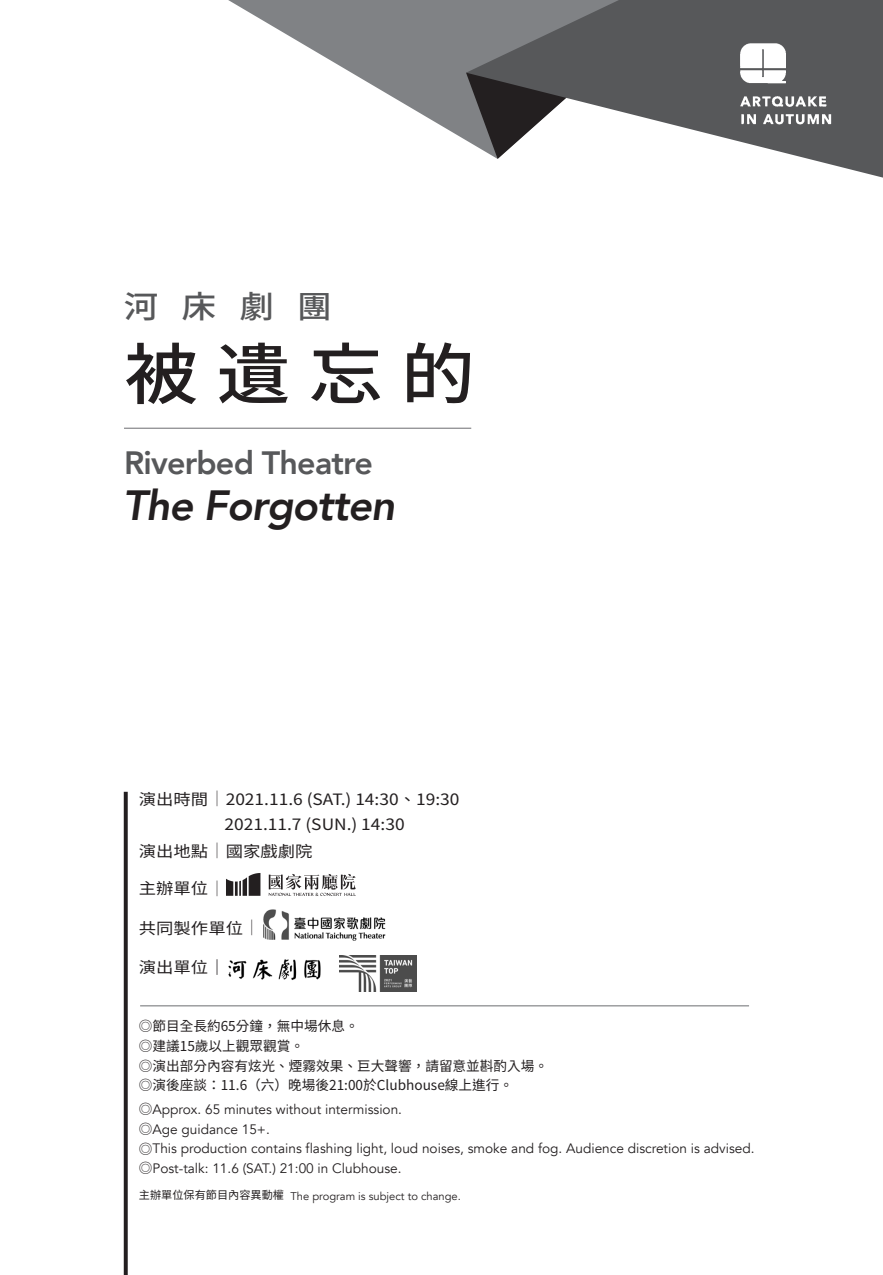
<style>
.page{position:relative;width:883px;height:1275px;background:#fff}
.page>*{position:absolute;margin:0;border:0;box-sizing:border-box;transform-origin:0 0}
.t1{font:500 67.02px "Noto Sans CJ Ktc";color:#231f20;scale:1.11 1}
.t2{font:italic 800 42.18px "Avenir";letter-spacing:-.025em;color:#231f20}
.t3{font:800 32.2px "Avenir";letter-spacing:-.025em;color:#57585a}
.t4{font:500 31.32px "Noto Sans CJ Ktc";color:#57585a;scale:1.11 1}
.t5{font:15.58px/24.8px "Noto Sans CJ Ktc";color:#231f20;scale:1.11 1}
.t6{font:13.65px/19.8px "Avenir";color:#231f20}
.t7{font:13.65px/19.8px "Noto Sans CJ Ktc";color:#231f20}
.t8{font:11.2px "Avenir";color:#231f20}
.s1{font-family:"DF Hei Std W7"}
.s2{font-family:"Noto Sans CJ Ktc"}
</style>
<div class="page">
<svg style="left:228px;top:0;width:238px;height:140px"></svg>
<svg style="left:466px;top:0;width:417px;height:178px;fill:#57585a"></svg>
<hr style="left:124px;top:428px;width:347px;height:1px;background:#6c6d70">
<img style="left:699px;top:27px;width:174px;height:108px">
<svg style="left:124px;top:792px;width:4px;height:483px;background:#312d2e"></svg>
<hr style="left:140px;top:1005px;width:609px;height:1px;background:#6c6d70">
<img style="left:226px;top:873px;width:130px;height:23px">
<img style="left:263px;top:909px;width:123px;height:32px">
<img style="left:228px;top:959px;width:93px;height:21px">
<img style="left:340px;top:955px;width:77px;height:36px">
<h3 class="t4" style="left:124px;top:289px;width:189px">河 床 劇 團</h3>
<h1 class="t1" style="left:124px;top:336px;width:318px">被遺忘的</h1>
<h3 class="t3" style="left:124px;top:438px;width:250px">Riverbed Theatre</h3>
<h2 class="t2" style="left:123px;top:480px;width:274px">The Forgotten</h2>
<p class="t5" style="left:224px;top:787px;width:213px;text-indent:-86px">演出時間<span class="s1">│</span>2021.11.6 (SAT.) 14:30、19:30<br>2021.11.7 (SUN.) 14:30</p>
<p class="t5" style="left:139px;top:839px;width:158px">演出地點<span class="s1">│</span>國家戲劇院</p>
<p class="t5" style="left:139px;top:876px;width:80px">主辦單位<span class="s1">│</span></p>
<p class="t5" style="left:139px;top:916px;width:111px">共同製作單位<span class="s1">│</span></p>
<p class="t5" style="left:139px;top:955px;width:80px">演出單位｜</p>
<p class="t7" style="left:139px;top:1016px;width:411px">◎節目全長約65分鐘，無中場休息。<br>◎建議15歲以上觀眾觀賞。<br>◎演出部分內容有炫光、煙霧效果、巨大聲響，請留意並斟酌入場。◎演後座談：11.6（六）晚場後21:00於Clubhouse線上進行。</p>
<p class="t6" style="left:139px;top:1099px;width:617px"><span class="s2">◎</span>Approx. 65 minutes without intermission.<br><span class="s2">◎</span>Age guidance 15+.<br><span class="s2">◎</span>This production contains flashing light, loud noises, smoke and fog. Audience discretion is advised. <span class="s2">◎</span>Post-talk: 11.6 (SAT.) 21:00 in Clubhouse.</p>
<p class="t8" style="left:139px;top:1189px;width:323px"><span class="s2">主辦單位保有節目內容異動權</span> The program is subject to change.</p>
</div>
